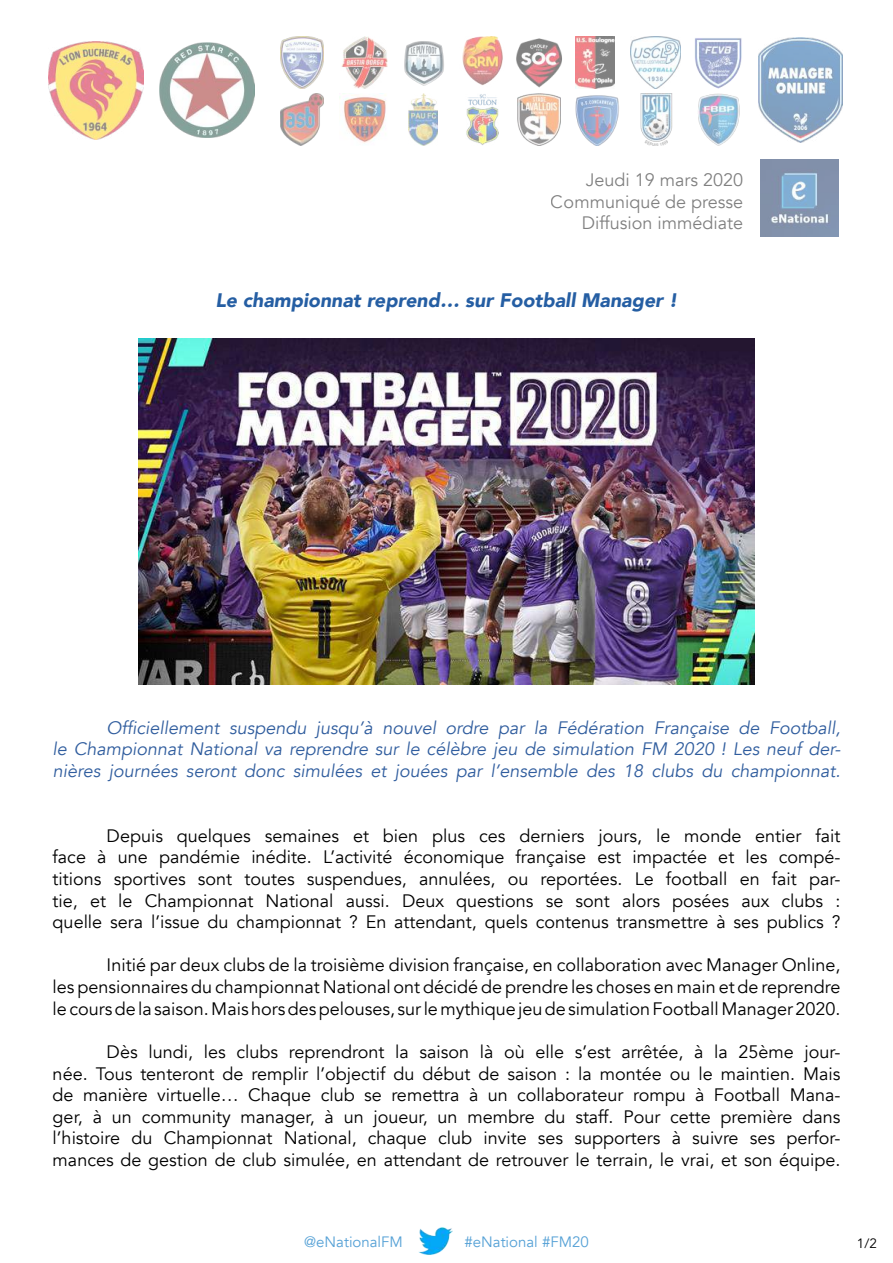
<style>
.page{position:relative;width:893px;height:1263px;background:#fff}
.page>*{position:absolute;margin:0;border:0;box-sizing:border-box;transform-origin:0 0}
.t1{font:italic 900 19.5px "Avenir";color:#255ea3}
.t2{font:18px/21.6px "Avenir";color:#000;text-align:justify}
.t3{font:italic 18px/21.6px "Avenir";color:#305d9e;text-align:justify}
.t4{font:15px "Avenir";color:#55a1d6}
.t5{font:13.5px "Avenir";color:#000}
</style>
<div class="page">
<img style="left:138px;top:338px;width:617px;height:347px">
<img style="left:49px;top:41px;width:95px;height:98px">
<img style="left:159px;top:43px;width:95px;height:95px">
<img style="left:281px;top:36px;width:42px;height:52px">
<img style="left:281px;top:93px;width:42px;height:52px">
<img style="left:341px;top:36px;width:46px;height:52px">
<img style="left:339px;top:93px;width:47px;height:50px">
<img style="left:404px;top:41px;width:40px;height:45px">
<img style="left:409px;top:93px;width:29px;height:52px">
<img style="left:462px;top:36px;width:41px;height:49px">
<img style="left:466px;top:94px;width:32px;height:51px">
<img style="left:516px;top:38px;width:46px;height:50px">
<img style="left:518px;top:93px;width:42px;height:52px">
<img style="left:576px;top:36px;width:38px;height:52px">
<img style="left:575px;top:95px;width:44px;height:50px">
<img style="left:630px;top:36px;width:50px;height:52px">
<img style="left:640px;top:93px;width:33px;height:52px">
<img style="left:695px;top:38px;width:47px;height:50px">
<img style="left:698px;top:93px;width:42px;height:52px">
<img style="left:761px;top:159px;width:78px;height:77px">
<img style="left:759px;top:38px;width:83px;height:105px">
<img style="left:419px;top:1227px;width:33px;height:28px">
<p class="t2" style="left:551px;top:171px;width:194px;text-align:right">Jeudi 19 mars 2020<br>Communiqué de presse<br>Diffusion immédiate</p>
<p class="t1" style="left:215px;top:292px;width:464px">Le championnat reprend… sur Football Manager !</p>
<p class="t3" style="left:53px;top:717px;width:789px;text-indent:54px">Officiellement suspendu jusqu’à nouvel ordre par la Fédération Française de Football, le Championnat National va reprendre sur le célèbre jeu de simulation FM 2020 ! Les neuf der&shy;nières journées seront donc simulées et jouées par l’ensemble des 18 clubs du championnat.</p>
<p class="t2" style="left:53px;top:827px;width:789px;text-indent:54px">Depuis quelques semaines et bien plus ces derniers jours, le monde entier fait face à une pandémie inédite. L’activité économique française est impactée et les compé&shy;titions sportives sont toutes suspendues, annulées, ou reportées. Le football en fait par&shy;tie, et le Championnat National aussi. Deux questions se sont alors posées aux clubs : quelle sera l’issue du championnat ? En attendant, quels contenus transmettre à ses publics ?</p>
<p class="t2" style="left:53px;top:956px;width:789px;text-indent:54px">Initié par deux clubs de la troisième division française, en collaboration avec Manager Online, les pensionnaires du championnat National ont décidé de prendre les choses en main et de reprendre le cours de la saison. Mais hors des pelouses, sur le mythique jeu de simulation Football Manager 2020.</p>
<p class="t2" style="left:53px;top:1043px;width:789px;text-indent:54px">Dès lundi, les clubs reprendront la saison là où elle s’est arrêtée, à la 25ème jour&shy;née. Tous tenteront de remplir l’objectif du début de saison : la montée ou le maintien. Mais de manière virtuelle… Chaque club se remettra à un collaborateur rompu à Football Mana&shy;ger, à un community manager, à un joueur, un membre du staff. Pour cette première dans l’histoire du Championnat National, chaque club invite ses supporters à suivre ses perfor&shy;mances de gestion de club simulée, en attendant de retrouver le terrain, le vrai, et son équipe.</p>
<p class="t4" style="left:304px;top:1236px;width:100px">@eNationalFM</p>
<p class="t4" style="left:464px;top:1235px;width:126px">#eNational #FM20</p>
<p class="t5" style="left:857px;top:1238px;width:22px">1/2</p>
</div>
